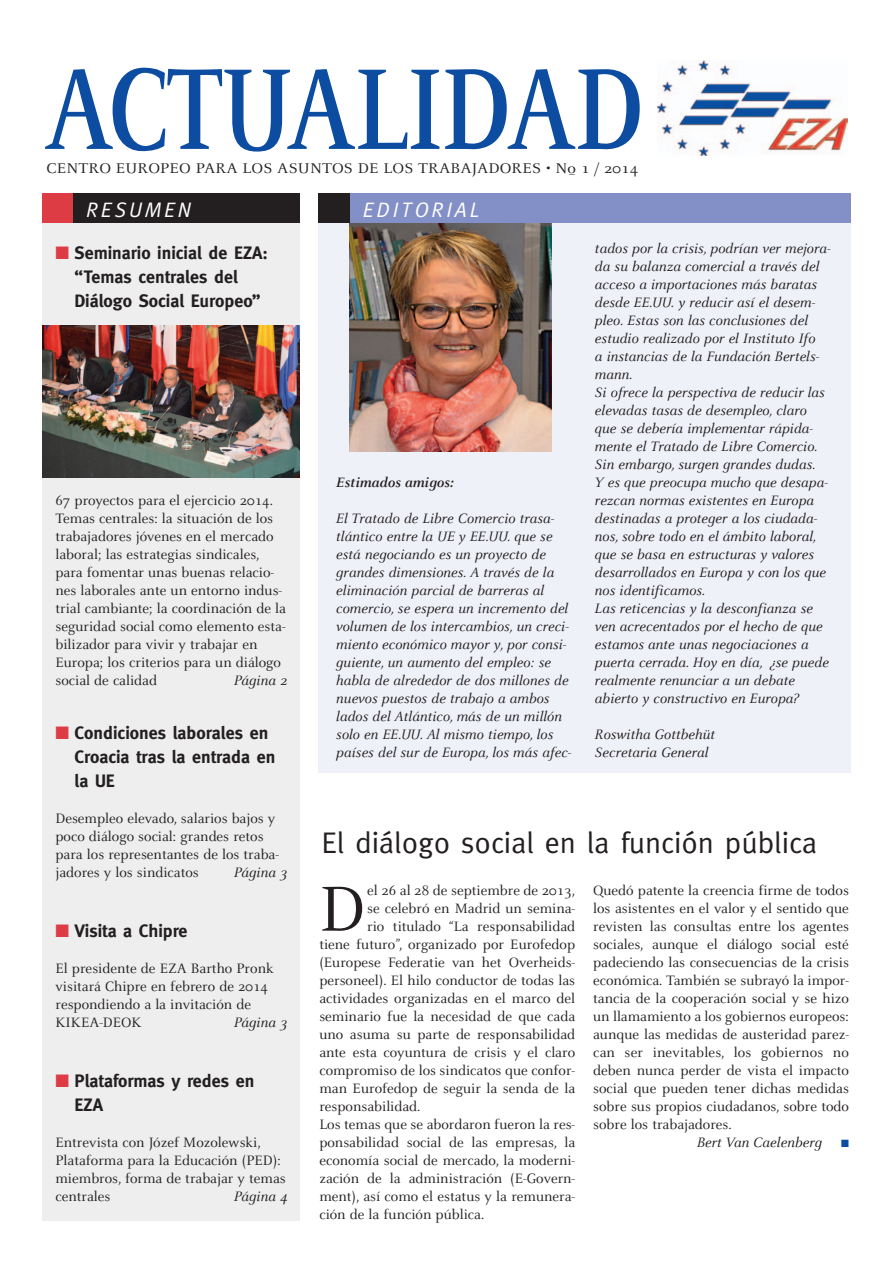
<style>
.page{position:relative;width:893px;height:1263px;background:#fff}
.page>*{position:absolute;margin:0;border:0;box-sizing:border-box;transform-origin:0 0}
.t1{font:700 126.9px "Celeste";letter-spacing:-.03em;color:#0d4da1;scale:.78 1}
.t2{font:69.9px "Celeste";color:#231f20}
.t3{font:30px "Meta";color:#231f20}
.t4{font:italic 21px "Meta";letter-spacing:.14em;color:#fff}
.t5{font:700 18px/24px "Meta";color:#231f20}
.t6{font:15.45px "Celeste";letter-spacing:.005em;color:#231f20;scale:1.09 1}
.t7{font:15px/18px "Celeste";color:#231f20}
.t8{font:italic 15px/18px "Celeste";color:#231f20}
.t9{font:italic 700 15px "Celeste";color:#231f20}
.t10{font:10.5px "Zapf Dingbats";color:#0d4da1}
.s1{color:#dd3c45}
</style>
<div class="page">
<div style="left:318px;top:213px;width:532px;height:560px;background:#eff1f8"></div>
<div style="left:43px;top:195px;width:257px;height:1025px;background:#eeeeef"></div>
<div style="left:43px;top:194px;width:257px;height:29px;background:#231f20"></div>
<div style="left:43px;top:193px;width:30px;height:30px;background:#dd3c45"></div>
<img style="left:657px;top:61px;width:191px;height:94px">
<img style="left:349px;top:223px;width:202px;height:228px">
<div style="left:319px;top:193px;width:531px;height:30px;background:#838fc7"></div>
<div style="left:318px;top:193px;width:31px;height:30px;background:#231f20"></div>
<img style="left:43px;top:326px;width:257px;height:152px">
<h1 class="t1" style="left:44px;top:31px;width:771px">ACTUALIDAD</h1>
<p class="t6" style="left:47px;top:158px;width:544px">CENTRO EUROPEO PARA LOS ASUNTOS DE LOS TRABAJADORES • No_ 1 / 2014</p>
<h3 class="t4" style="left:363px;top:197px;width:118px">EDITORIAL</h3>
<p class="t5" style="left:75px;top:240px;width:195px;text-indent:-19px"><span class="s1">■</span> Seminario inicial de EZA: “Temas centrales del<br>Diálogo Social Europeo”</p>
<h3 class="t4" style="left:86px;top:197px;width:106px">RESUMEN</h3>
<p class="t8" style="left:595px;top:238px;width:237px">tados por la crisis, podrían ver mejora&shy;da su balanza comercial a través del acceso a importaciones más baratas desde EE.UU. y reducir así el desem&shy;pleo. Estas son las conclusiones del estudio realizado por el Instituto Ifo<br>a instancias de la Fundación Bertels&shy;mann.<br>Si ofrece la perspectiva de reducir las elevadas tasas de desempleo, claro que se debería implementar rápida&shy;mente el Tratado de Libre Comercio.<br>Sin embargo, surgen grandes dudas.<br>Y es que preocupa mucho que desapa&shy;rezcan normas existentes en Europa destinadas a proteger a los ciudada&shy;nos, sobre todo en el ámbito laboral, que se basa en estructuras y valores desarrollados en Europa y con los que nos identificamos.<br>Las reticencias y la desconfianza se ven acrecentados por el hecho de que estamos ante unas negociaciones a puerta cerrada. Hoy en día, ¿se puede realmente renunciar a un debate abierto y constructivo en Europa?</p>
<p class="t8" style="left:595px;top:724px;width:122px">Roswitha Gottbehüt<br>Secretaria General</p>
<p class="t9" style="left:336px;top:473px;width:119px">Estimados amigos:</p>
<p class="t8" style="left:336px;top:508px;width:237px">El Tratado de Libre Comercio trasa&shy;tlántico entre la UE y EE.UU. que se está negociando es un proyecto de grandes dimensiones. A través de la eliminación parcial de barreras al comercio, se espera un incremento del volumen de los intercambios, un creci&shy;miento económico mayor y, por consi&shy;guiente, un aumento del empleo: se habla de alrededor de dos millones de nuevos puestos de trabajo a ambos lados del Atlántico, más de un millón solo en EE.UU. Al mismo tiempo, los países del sur de Europa, los más afec-</p>
<p class="t7" style="left:55px;top:490px;width:232px">67 proyectos para el ejercicio 2014.<br>Temas centrales: la situación de los trabajadores jóvenes en el mercado laboral; las estrategias sindicales, para fomentar unas buenas relacio&shy;nes laborales ante un entorno indus&shy;trial cambiante; la coordinación de la seguridad social como elemento esta&shy;bilizador para vivir y trabajar en Europa; los criterios para un diálogo social de calidad</p>
<p class="t8" style="left:234px;top:670px;width:55px">Página 2</p>
<p class="t5" style="left:75px;top:720px;width:202px;text-indent:-19px"><span class="s1">■</span> Condiciones laborales en<br>Croacia tras la entrada en la UE</p>
<p class="t7" style="left:55px;top:808px;width:225px">Desempleo elevado, salarios bajos y poco diálogo social: grandes retos para los representantes de los traba&shy;jadores y los sindicatos</p>
<h3 class="t3" style="left:322px;top:825px;width:497px">El diálogo social en la función pública</h3>
<p class="t8" style="left:234px;top:862px;width:55px">Página 3</p>
<p class="t5" style="left:55px;top:918px;width:134px"><span class="s1">■</span> Visita a Chipre</p>
<p class="t7" style="left:55px;top:958px;width:220px">El presidente de EZA Bartho Pronk visitará Chipre en febrero de 2014 respondiendo a la invitación de<br>KIKEA-DEOK</p>
<p class="t8" style="left:234px;top:1012px;width:55px">Página 3</p>
<p class="t5" style="left:75px;top:1068px;width:181px;text-indent:-19px"><span class="s1">■</span> Plataformas y redes en<br>EZA</p>
<p class="t7" style="left:55px;top:1132px;width:232px">Entrevista con Józef Mozolewski,<br>Plataforma para la Educación (PED): miembros, forma de trabajar y temas centrales</p>
<p class="t8" style="left:234px;top:1186px;width:55px">Página 4</p>
<h2 class="t2" style="left:319px;top:866px;width:48px">D</h2>
<p class="t7" style="left:367px;top:880px;width:209px">el 26 al 28 de septiembre de 2013,</p>
<p class="t7" style="left:367px;top:898px;width:209px">se celebró en Madrid un semina-</p>
<p class="t7" style="left:367px;top:916px;width:209px">rio titulado “La responsabilidad</p>
<p class="t7" style="left:319px;top:934px;width:257px">tiene futuro”, organizado por Eurofedop</p>
<p class="t7" style="left:319px;top:952px;width:257px">(Europese Federatie van het Overheids-</p>
<p class="t7" style="left:319px;top:970px;width:257px">personeel). El hilo conductor de todas las</p>
<p class="t7" style="left:319px;top:988px;width:257px">actividades organizadas en el marco del</p>
<p class="t7" style="left:319px;top:1006px;width:257px">seminario fue la necesidad de que cada</p>
<p class="t7" style="left:319px;top:1024px;width:257px">uno asuma su parte de responsabilidad</p>
<p class="t7" style="left:319px;top:1042px;width:257px">ante esta coyuntura de crisis y el claro</p>
<p class="t7" style="left:319px;top:1060px;width:257px">compromiso de los sindicatos que confor-</p>
<p class="t7" style="left:319px;top:1078px;width:257px">man Eurofedop de seguir la senda de la</p>
<p class="t7" style="left:319px;top:1096px;width:103px">responsabilidad.</p>
<p class="t7" style="left:319px;top:1114px;width:257px">Los temas que se abordaron fueron la res-</p>
<p class="t7" style="left:319px;top:1132px;width:257px">ponsabilidad social de las empresas, la</p>
<p class="t7" style="left:319px;top:1150px;width:257px">economía social de mercado, la moderni-</p>
<p class="t7" style="left:319px;top:1168px;width:257px">zación de la administración (E-Govern-</p>
<p class="t7" style="left:319px;top:1186px;width:257px">ment), así como el estatus y la remunera-</p>
<p class="t7" style="left:319px;top:1204px;width:166px">ción de la función pública.</p>
<p class="t7" style="left:593px;top:880px;width:257px;text-align:justify">Quedó patente la creencia firme de todos los asistentes en el valor y el sentido que revisten las consultas entre los agentes sociales, aunque el diálogo social esté padeciendo las consecuencias de la crisis económica. También se subrayó la impor&shy;tancia de la cooperación social y se hizo un llamamiento a los gobiernos europeos: aunque las medidas de austeridad parez&shy;can ser inevitables, los gobiernos no deben nunca perder de vista el impacto social que pueden tener dichas medidas sobre sus propios ciudadanos, sobre todo sobre los trabajadores.</p>
<p class="t8" style="left:697px;top:1132px;width:127px">Bert Van Caelenberg</p>
<p class="t10" style="left:841px;top:1137px;width:9px">■</p>
</div>
